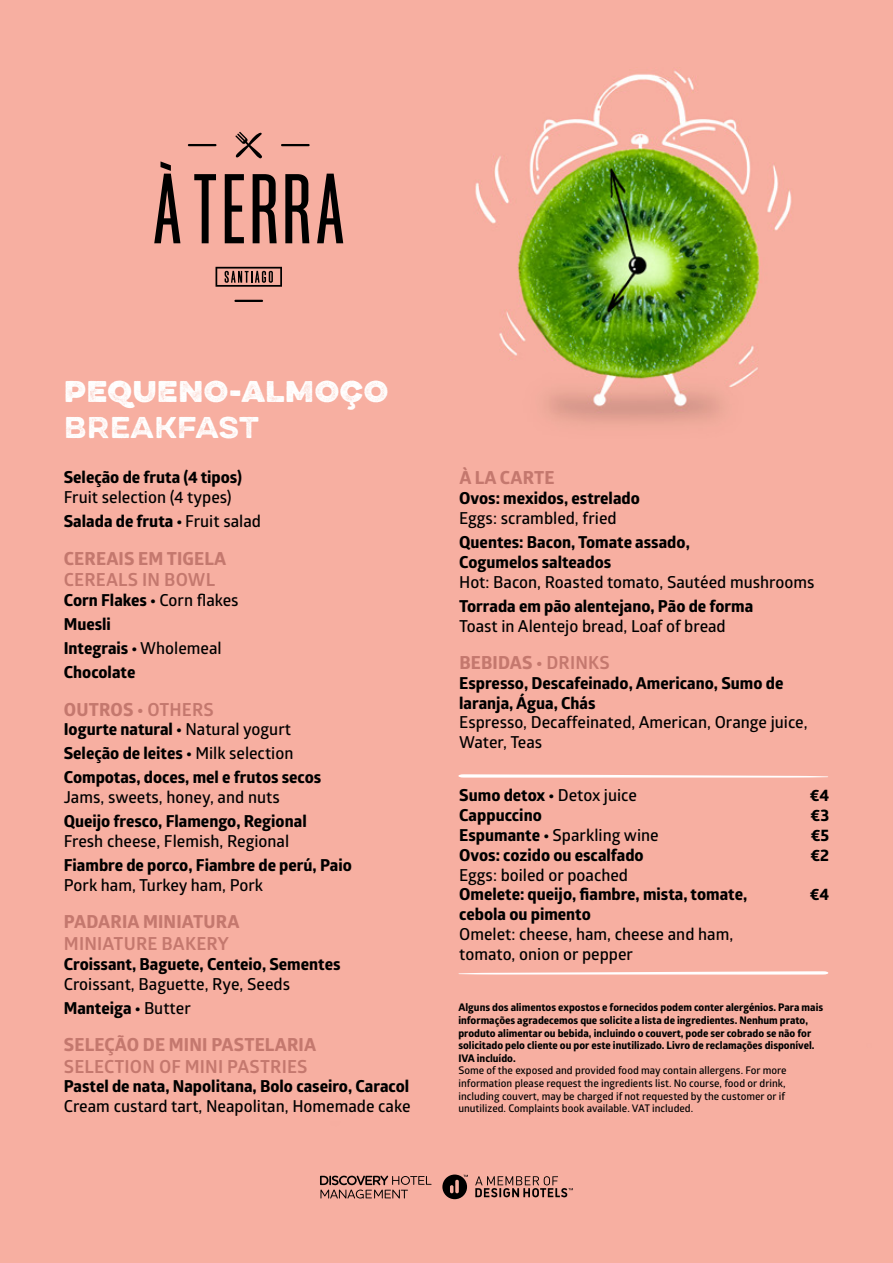
<style>
.page{position:relative;width:893px;height:1263px;background:#f7afa1}
.page>*{position:absolute;margin:0;border:0;box-sizing:border-box;transform-origin:0 0}
.t1{font:900 30px "Draft Natural Hi Res Two A";color:#fff}
.t2{font:700 30px "Draft Natural Hi Res Two A";color:#fff}
.t3{font:700 18px "Globerx";letter-spacing:.01em;color:#c4786e}
.t4{font:700 18px "Glober";letter-spacing:.01em;color:#c4786e}
.t5{font:700 16.5px/24px "Globerx";color:#000}
.t6{font:600 16.5px/19.8px "Glober";color:#000}
.t7{font:700 10.5px/12.6px "Globerx";color:#000}
.t8{font:600 10.5px/12.6px "Glober";color:#000}
.s1{font-family:"Glober";font-weight:600}
.s2{font-family:"Glober"}
.s3{font-family:"Globerx";font-weight:700}
</style>
<div class="page">
<svg style="left:320px;top:1176px;width:112px;height:22px;background:#b98379"></svg>
<svg style="left:442px;top:1174px;width:131px;height:25px;background:#ab796f"></svg>
<svg style="left:317px;top:174px;width:26px;height:69px;background:#805b53"></svg>
<svg style="left:154px;top:161px;width:26px;height:82px;background:#8c635b"></svg>
<svg style="left:194px;top:174px;width:22px;height:69px;background:#9a6d64"></svg>
<svg style="left:225px;top:174px;width:19px;height:69px"></svg>
<svg style="left:253px;top:174px;width:24px;height:69px;background:#61453f"></svg>
<svg style="left:285px;top:174px;width:24px;height:69px;background:#5e423d"></svg>
<hr style="left:188px;top:144px;width:28px;height:2px;background:#000">
<svg style="left:235px;top:132px;width:27px;height:26px"></svg>
<hr style="left:281px;top:144px;width:29px;height:2px;background:#000">
<hr style="left:234px;top:300px;width:29px;height:2px;background:#000">
<svg style="left:216px;top:267px;width:66px;height:20px"></svg>
<svg style="left:458px;top:971px;width:372px;height:3px"></svg>
<svg style="left:456px;top:774px;width:373px;height:4px"></svg>
<h1 class="t1" style="left:64px;top:372px;width:326px">PEQUENO-ALMOÇO</h1>
<h1 class="t2" style="left:64px;top:408px;width:197px">BREAKFAST</h1>
<p class="t5" style="left:64px;top:465px;width:180px">Seleção de fruta (4 tipos)</p>
<p class="t6" style="left:64px;top:487px;width:170px">Fruit selection (4 types)</p>
<p class="t5" style="left:64px;top:509px;width:199px">Salada de fruta • <span class="s1">Fruit salad</span></p>
<p class="t3" style="left:64px;top:545px;width:164px">CEREAIS EM TIGELA</p>
<p class="t4" style="left:64px;top:567px;width:153px">CEREALS IN BOWL</p>
<p class="t5" style="left:64px;top:588px;width:176px">Corn Flakes • <span class="s1">Corn flakes<br></span>Muesli<br>Integrais • <span class="s1">Wholemeal<br></span>Chocolate</p>
<p class="t3" style="left:64px;top:696px;width:151px">OUTROS • <span class="s2">OTHERS</span></p>
<p class="t5" style="left:64px;top:717px;width:259px">Iogurte natural • <span class="s1">Natural yogurt<br></span>Seleção de leites • <span class="s1">Milk selection<br></span>Compotas, doces, mel e frutos secos</p>
<p class="t6" style="left:64px;top:787px;width:217px">Jams, sweets, honey, and nuts</p>
<p class="t5" style="left:64px;top:809px;width:244px">Queijo fresco, Flamengo, Regional</p>
<p class="t6" style="left:64px;top:831px;width:227px">Fresh cheese, Flemish, Regional</p>
<p class="t5" style="left:64px;top:853px;width:290px">Fiambre de porco, Fiambre de perú, Paio</p>
<p class="t6" style="left:64px;top:874px;width:201px">Pork ham, Turkey ham, Pork</p>
<p class="t3" style="left:64px;top:909px;width:177px">PADARIA MINIATURA</p>
<p class="t4" style="left:64px;top:931px;width:167px">MINIATURE BAKERY</p>
<p class="t5" style="left:64px;top:952px;width:278px">Croissant, Baguete, Centeio, Sementes</p>
<p class="t6" style="left:64px;top:973px;width:228px">Croissant, Baguette, Rye, Seeds</p>
<p class="t5" style="left:64px;top:995px;width:129px">Manteiga • <span class="s1">Butter</span></p>
<p class="t3" style="left:64px;top:1031px;width:254px">SELEÇÃO DE MINI PASTELARIA</p>
<p class="t4" style="left:64px;top:1053px;width:245px">SELECTION OF MINI PASTRIES</p>
<p class="t5" style="left:64px;top:1074px;width:347px">Pastel de nata, Napolitana, Bolo caseiro, Caracol</p>
<p class="t6" style="left:64px;top:1096px;width:348px">Cream custard tart, Neapolitan, Homemade cake</p>
<p class="t3" style="left:459px;top:465px;width:97px">À LA CARTE</p>
<p class="t5" style="left:459px;top:486px;width:182px">Ovos: mexidos, estrelado</p>
<p class="t6" style="left:459px;top:508px;width:159px">Eggs: scrambled, fried</p>
<p class="t5" style="left:459px;top:532px;width:232px;line-height:19.8px">Quentes: Bacon, Tomate assado,<br>Cogumelos salteados</p>
<p class="t6" style="left:459px;top:571px;width:357px">Hot: Bacon, Roasted tomato, Sautéed mushrooms</p>
<p class="t5" style="left:459px;top:594px;width:296px">Torrada em pão alentejano, Pão de forma</p>
<p class="t6" style="left:459px;top:615px;width:268px">Toast in Alentejo bread, Loaf of bread</p>
<p class="t3" style="left:459px;top:649px;width:152px">BEBIDAS • <span class="s2">DRINKS</span></p>
<p class="t5" style="left:459px;top:673px;width:326px;line-height:19.8px">Espresso, Descafeinado, Americano, Sumo de laranja, Água, Chás</p>
<p class="t6" style="left:459px;top:712px;width:350px">Espresso, Decaffeinated, American, Orange juice,<br>Water, Teas</p>
<p class="t5" style="left:459px;top:783px;width:179px">Sumo detox • <span class="s1">Detox juice</span></p>
<p class="t5" style="left:810px;top:783px;width:21px">€4</p>
<p class="t5" style="left:459px;top:803px;width:84px">Cappuccino</p>
<p class="t5" style="left:811px;top:803px;width:20px">€3</p>
<p class="t6" style="left:459px;top:825px;width:201px"><span class="s3">Espumante •</span> Sparkling wine</p>
<p class="t5" style="left:811px;top:823px;width:20px">€5</p>
<p class="t5" style="left:459px;top:843px;width:186px">Ovos: cozido ou escalfado</p>
<p class="t5" style="left:810px;top:843px;width:20px">€2</p>
<p class="t6" style="left:459px;top:864px;width:170px">Eggs: boiled or poached</p>
<p class="t5" style="left:459px;top:882px;width:289px">Omelete: queijo, fiambre, mista, tomate,</p>
<p class="t5" style="left:810px;top:882px;width:21px">€4</p>
<p class="t5" style="left:459px;top:902px;width:133px">cebola ou pimento</p>
<p class="t6" style="left:459px;top:924px;width:276px">Omelet: cheese, ham, cheese and ham, tomato, onion or pepper</p>
<p class="t7" style="left:458px;top:1001px;width:366px">Alguns dos alimentos expostos e fornecidos podem conter alergénios. Para mais informações agradecemos que solicite a lista de ingredientes. Nenhum prato, produto alimentar ou bebida, incluindo o couvert, pode ser cobrado se não for solicitado pelo cliente ou por este inutilizado. Livro de reclamações disponível.<br>IVA incluído.</p>
<p class="t8" style="left:458px;top:1064px;width:330px">Some of the exposed and provided food may contain allergens. For more information please request the ingredients list. No course, food or drink, including couvert, may be charged if not requested by the customer or if unutilized. Complaints book available. VAT included.</p>
</div>
